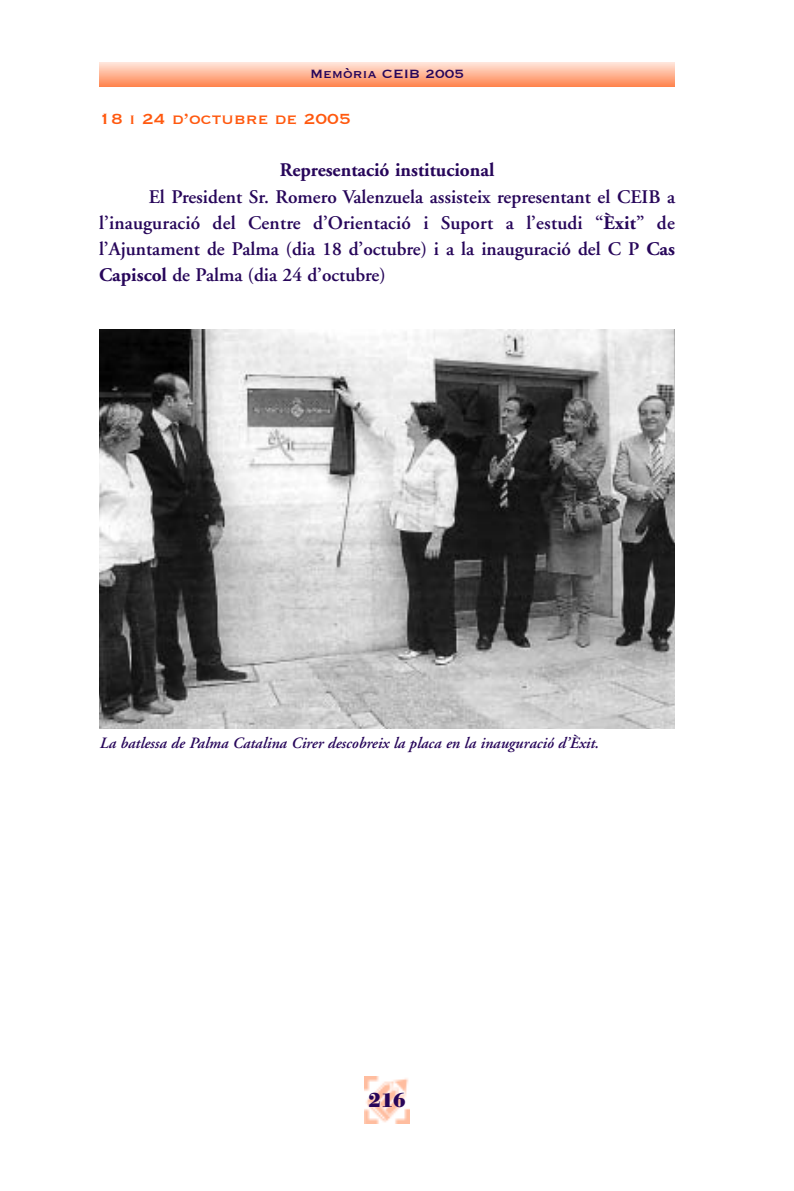
<style>
.page{position:relative;width:794px;height:1191px;background:#fff}
.page>*{position:absolute;margin:0;border:0;box-sizing:border-box;transform-origin:0 0}
.t1{font:700 21px "Bodoni Antiqua T";color:#27065a}
.t2{font:600 19.25px/26.2px "Adobe Garamond";color:#27065a;text-align:justify}
.t3{font:700 19.25px "Adobe Garamond";color:#27065a}
.t4{font:19.25px "Copperplate";color:#ff590f}
.t5{font:italic 600 15.75px "Adobe Garamond";color:#27065a}
.t6{font:15.75px "Copperplate";color:#27065a}
.s1{font-weight:700}
</style>
<div class="page">
<img style="left:365px;top:1076px;width:44px;height:47px">
<hr style="left:99px;top:87px;width:576px;height:1px;background:#ff611b">
<hr style="left:99px;top:86px;width:576px;height:1px;background:#ff6723">
<hr style="left:99px;top:85px;width:576px;height:1px;background:#ff6c2a">
<hr style="left:99px;top:84px;width:576px;height:1px;background:#ff7132">
<hr style="left:99px;top:83px;width:576px;height:1px;background:#ff773a">
<hr style="left:99px;top:82px;width:576px;height:1px;background:#ff7c41">
<hr style="left:99px;top:81px;width:576px;height:1px;background:#ff8149">
<hr style="left:99px;top:80px;width:576px;height:1px;background:#ff8751">
<hr style="left:99px;top:79px;width:576px;height:1px;background:#ff8b57">
<hr style="left:99px;top:78px;width:576px;height:1px;background:#ff915f">
<hr style="left:99px;top:77px;width:576px;height:1px;background:#ff9668">
<hr style="left:99px;top:76px;width:576px;height:1px;background:#ff9c6f">
<hr style="left:99px;top:75px;width:576px;height:1px;background:#ffa176">
<hr style="left:99px;top:74px;width:576px;height:1px;background:#ffa67e">
<hr style="left:99px;top:73px;width:576px;height:1px;background:#ffac86">
<hr style="left:99px;top:72px;width:576px;height:1px;background:#ffb08d">
<hr style="left:99px;top:71px;width:576px;height:1px;background:#ffb695">
<hr style="left:99px;top:70px;width:576px;height:1px;background:#ffbc9d">
<hr style="left:99px;top:69px;width:576px;height:1px;background:#ffc0a4">
<hr style="left:99px;top:68px;width:576px;height:1px;background:#ffc6ac">
<hr style="left:99px;top:67px;width:576px;height:1px;background:#ffcbb4">
<hr style="left:99px;top:66px;width:576px;height:1px;background:#ffd1bc">
<hr style="left:99px;top:65px;width:576px;height:1px;background:#ffd6c3">
<hr style="left:99px;top:64px;width:576px;height:1px;background:#ffdbcb">
<hr style="left:99px;top:63px;width:576px;height:1px;background:#ffe1d3">
<hr style="left:99px;top:62px;width:576px;height:1px;background:#ffe6db">
<img style="left:99px;top:329px;width:576px;height:399px">
<p class="t6" style="left:310px;top:64px;width:156px">Memòria CEIB 2005</p>
<p class="t4" style="left:99px;top:106px;width:253px">18 i 24 d’octubre de 2005</p>
<p class="t3" style="left:280px;top:163px;width:216px">Representació institucional</p>
<p class="t2" style="left:99px;top:185px;width:577px;text-indent:50px">El President Sr. Romero Valenzuela assisteix representant el CEIB a l’inauguració del Centre d’Orientació i Suport a l’estudi “<span class="s1">Èxit</span>” de l’Ajuntament de Palma (dia 18 d’octubre) i a la inauguració del C P <span class="s1">Cas Capiscol</span> de Palma (dia 24 d’octubre)</p>
<p class="t5" style="left:99px;top:736px;width:501px">La batlessa de Palma Catalina Cirer descobreix la placa en la inauguració d’Èxit.</p>
<p class="t1" style="left:368px;top:1087px;width:39px">216</p>
</div>
